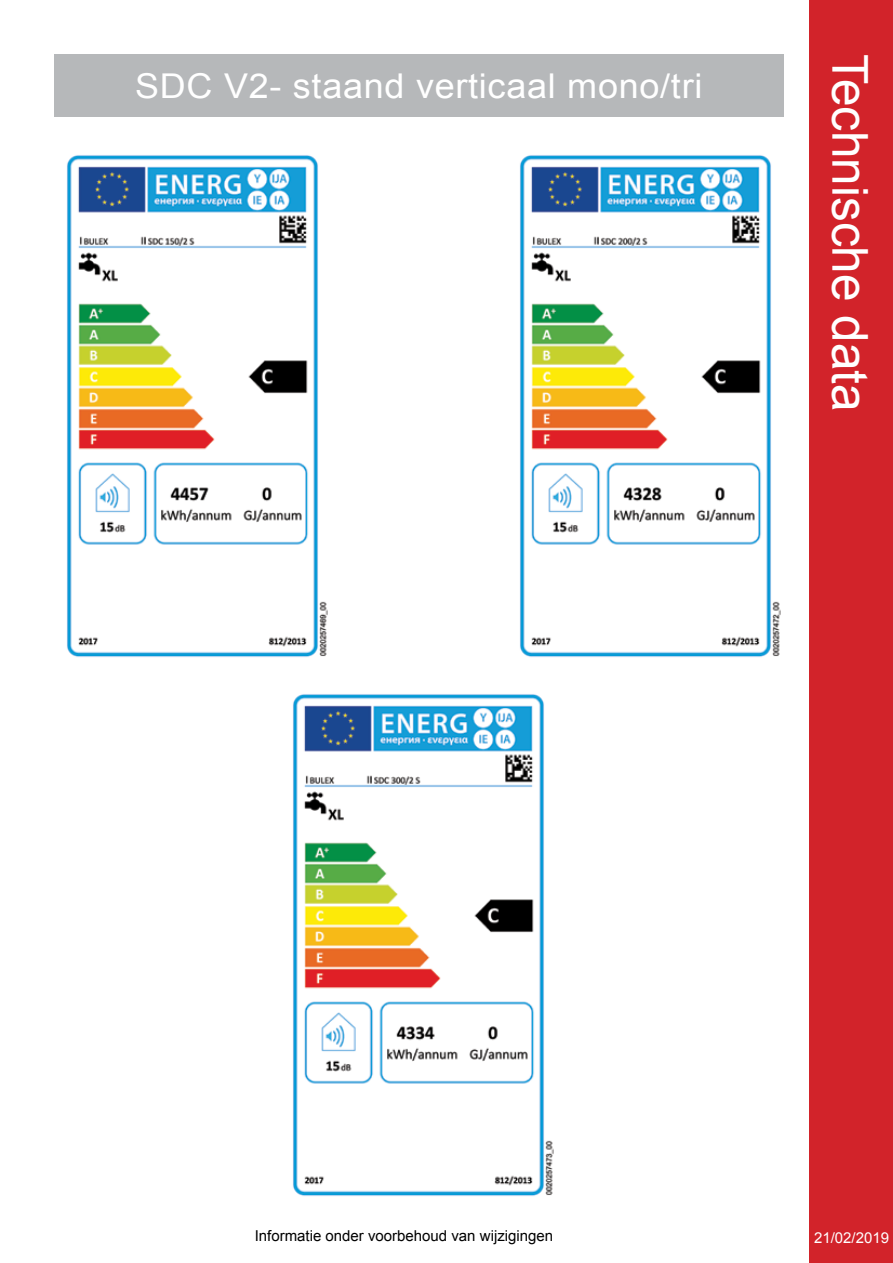
<style>
.page{position:relative;width:893px;height:1263px;background:#fff}
.page>*{position:absolute;margin:0;border:0;box-sizing:border-box;transform-origin:0 0}
.t1{font:49.5px "Arial";color:#fff}
.t2{font:34.2px "Arial";letter-spacing:.02em;color:#fff;scale:1.05 1}
.t3{font:15px "Arial";color:#000}
.t4{font:15px "Arial";color:#fff}
</style>
<div class="page">
<div style="left:54px;top:54px;width:730px;height:63px;background:#b6b8ba"></div>
<img style="left:67px;top:155px;width:261px;height:502px">
<img style="left:520px;top:155px;width:261px;height:502px">
<img style="left:293px;top:694px;width:261px;height:502px">
<div style="left:809px;top:0;width:84px;height:1263px;background:#d2232a"></div>
<h2 class="t2" style="left:135px;top:63px;width:542px">SDC V2- staand verticaal mono/tri</h2>
<h1 class="t1" style="left:882px;top:54px;width:359px;rotate:90deg">Technische data</h1>
<p class="t3" style="left:255px;top:1226px;width:300px">Informatie onder voorbehoud van wijzigingen</p>
<p class="t4" style="left:814px;top:1228px;width:77px">21/02/2019</p>
</div>
